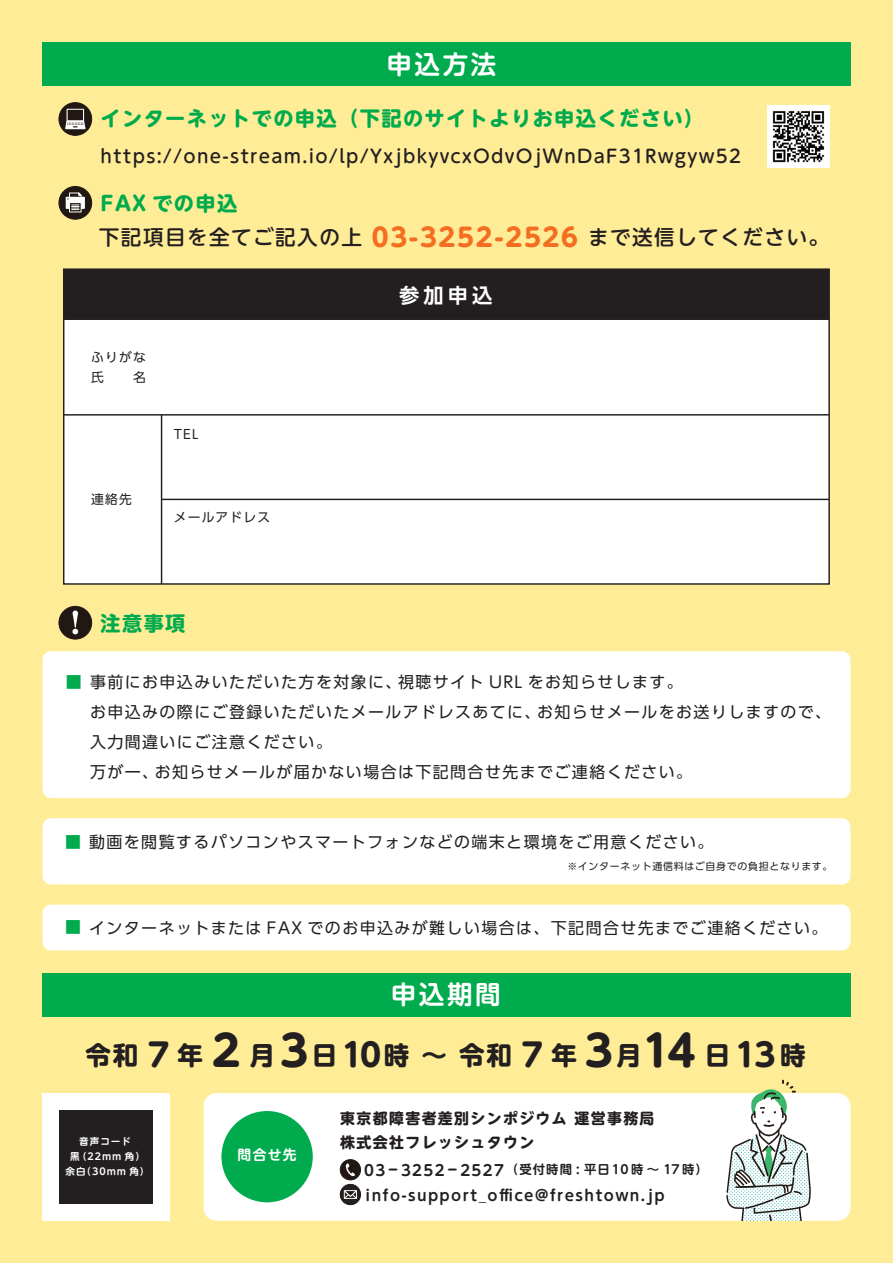
<style>
.page{position:relative;width:893px;height:1263px;background:#ffec96}
.page>*{position:absolute;margin:0;border:0;box-sizing:border-box;transform-origin:0 0}
.t1{font:700 25.5px "UD Shin M Go Pro";color:#231f20}
.t2{font:700 25.5px "UD Shin M Go Pro De";letter-spacing:.1em;color:#fff}
.t3{font:500 20.55px "UD Shin M Go Pro";letter-spacing:.07em;color:#231f20}
.t4{font:700 20.25px "UD Shin M Go Pro";letter-spacing:.07em;color:#00ab4d}
.t5{font:700 20.25px "UD Shin Go Pro De";color:#fff}
.t6{font:500 18px "UD Shin M Go Pro";letter-spacing:.07em;color:#231f20}
.t7{font:15.9px/30px "UD Shin Go Pro";letter-spacing:.09em;color:#231f20}
.t8{font:700 15px "UD Shin M Go Pro De";letter-spacing:.09em;color:#231f20}
.t9{font:700 15px/23.5px "UD Shin M Go Pro";letter-spacing:.09em;color:#231f20}
.t10{font:700 13.8px "UD Shin M Go Pro De";color:#fff}
.t11{font:12.75px "UD Shin Go Pro";letter-spacing:.09em;color:#231f20}
.t12{font:700 12.3px "UD Shin M Go Pro De";letter-spacing:.09em;color:#231f20}
.t13{font:9.9px "UD Shin Go Pro";letter-spacing:.07em;color:#231f20}
.t14{font:700 9.6px/15px "UD Shin M Go Pro De";letter-spacing:.1em;color:#fff;text-align:center}
.s1{font-weight:700;font-size:25.5px;color:#f36e21}
.s2{color:#00ab4d}
.s3{font-size:31.95px}
.s4{font-size:42.45px}
.s5{font-size:15px}
</style>
<div class="page">
<div style="left:43px;top:1093px;width:127px;height:128px;background:#fff"></div>
<div style="left:204px;top:1093px;width:646px;height:128px;background:#fff;border-radius:13px"></div>
<div style="left:60px;top:1110px;width:93px;height:94px;background:#231f20"></div>
<div style="left:340px;top:1159px;width:21px;height:21px;background:#211814;border-radius:50%"></div>
<div style="left:340px;top:1159px;width:21px;height:21px;border:1px solid #211814;border-radius:50%"></div>
<svg style="left:346px;top:1163px;width:9px;height:13px"></svg>
<div style="left:340px;top:1184px;width:21px;height:21px;background:#231f20;border-radius:50%"></div>
<div style="left:340px;top:1184px;width:21px;height:21px;border:1px solid #211814;border-radius:50%"></div>
<svg style="left:344px;top:1190px;width:13px;height:9px"></svg>
<svg style="left:725px;top:1080px;width:86px;height:141px"></svg>
<div style="left:42px;top:43px;width:808px;height:43px;background:#00ab4d"></div>
<div style="left:63px;top:318px;width:767px;height:267px;background:#fff;border:1px solid #231f20"></div>
<div style="left:63px;top:268px;width:767px;height:52px;background:#231f20;border:1px solid #231f20"></div>
<div style="left:42px;top:973px;width:808px;height:43px;background:#00ab4d"></div>
<div style="left:221px;top:1111px;width:92px;height:91px;background:#00ab4d;border-radius:50%"></div>
<hr style="left:64px;top:414px;width:765px;height:2px;background:#231f20">
<hr style="left:161px;top:415px;width:1px;height:169px;background:#231f20">
<hr style="left:162px;top:499px;width:667px;height:1px;background:#231f20">
<div style="left:59px;top:186px;width:33px;height:33px;background:#211814;border-radius:50%"></div>
<div style="left:59px;top:186px;width:33px;height:34px;border:1px solid #211814;border-radius:50%"></div>
<div style="left:66px;top:197px;width:19px;height:12px;background:#fff"></div>
<svg style="left:69px;top:210px;width:13px;height:2px"></svg>
<svg style="left:67px;top:192px;width:16px;height:18px"></svg>
<div style="left:59px;top:606px;width:33px;height:33px;background:#211814;border-radius:50%"></div>
<div style="left:59px;top:606px;width:33px;height:33px;border:1px solid #211814;border-radius:50%"></div>
<svg style="left:59px;top:103px;width:33px;height:32px"></svg>
<div style="left:59px;top:102px;width:33px;height:34px;border:1px solid #211814;border-radius:50%"></div>
<div style="left:67px;top:109px;width:17px;height:16px;background:#c8c5c4"></div>
<div style="left:68px;top:110px;width:15px;height:10px;background:#211814"></div>
<svg style="left:65px;top:121px;width:21px;height:8px"></svg>
<img style="left:768px;top:106px;width:62px;height:62px">
<div style="left:43px;top:651px;width:807px;height:147px;background:#fff;border-radius:9px"></div>
<div style="left:43px;top:818px;width:807px;height:66px;background:#fff;border-radius:9px"></div>
<div style="left:43px;top:905px;width:807px;height:45px;background:#fff;border-radius:9px"></div>
<svg style="left:72px;top:610px;width:6px;height:24px"></svg>
<h1 class="t2" style="left:387px;top:43px;width:111px">申込方法</h1>
<p class="t4" style="left:100px;top:102px;width:605px">インターネットでの申込（下記のサイトよりお申込ください）</p>
<p class="t6" style="left:100px;top:141px;width:642px">https://one-stream.io/lp/YxjbkyvcxOdvOjWnDaF31Rwgyw52</p>
<p class="t4" style="left:100px;top:187px;width:138px">FAX での申込</p>
<p class="t3" style="left:99px;top:220px;width:732px">下記項目を全てご記入の上 <span class="s1">03-3252-2526</span> まで送信してください。</p>
<p class="t11" style="left:91px;top:347px;width:56px">ふりがな</p>
<p class="t11" style="left:91px;top:367px;width:56px">氏　　名</p>
<p class="t11" style="left:91px;top:489px;width:42px">連絡先</p>
<p class="t11" style="left:174px;top:423px;width:26px">TEL</p>
<p class="t11" style="left:174px;top:507px;width:98px">メールアドレス</p>
<p class="t4" style="left:100px;top:607px;width:87px">注意事項</p>
<p class="t5" style="left:399px;top:279px;width:94px">参加申込</p>
<p class="t7" style="left:66px;top:667px;width:767px"><span class="s2">■</span> 事前にお申込みいただいた方を対象に、視聴サイト URL をお知らせします。<br>　 お申込みの際にご登録いただいたメールアドレスあてに、お知らせメールをお送りしますので、　 入力間違いにご注意ください。<br>　 万が一、お知らせメールが届かない場合は下記問合せ先までご連絡ください。</p>
<p class="t7" style="left:65px;top:827px;width:650px"><span class="s2">■</span> 動画を閲覧するパソコンやスマートフォンなどの端末と環境をご用意ください。</p>
<p class="t13" style="left:567px;top:858px;width:267px">※インターネット通信料はご自身での負担となります。</p>
<p class="t7" style="left:65px;top:912px;width:764px"><span class="s2">■</span> インターネットまたは FAX でのお申込みが難しい場合は、下記問合せ先までご連絡ください。</p>
<h1 class="t2" style="left:391px;top:974px;width:111px">申込期間</h1>
<h1 class="t1" style="left:85px;top:1034px;width:722px">令和 <span class="s3">7</span> 年 <span class="s4">2</span> 月<span class="s4">3</span>日<span class="s3">10</span>時 ～ 令和 <span class="s3">7</span> 年 <span class="s4">3</span>月<span class="s4">14</span> 日<span class="s3">13</span>時</h1>
<p class="t14" style="left:66px;top:1133px;width:86px">音声コード<br>黒（22mm 角）余白（30mm 角）</p>
<p class="t10" style="left:238px;top:1144px;width:61px">問合せ先</p>
<p class="t9" style="left:340px;top:1106px;width:316px">東京都障害者差別シンポジウム 運営事務局株式会社フレッシュタウン</p>
<p class="t12" style="left:364px;top:1160px;width:345px"><span class="s5">03-3252-2527</span>（受付時間 : 平日10時～ 17時）</p>
<p class="t8" style="left:366px;top:1183px;width:301px">info-support_office@freshtown.jp</p>
</div>
